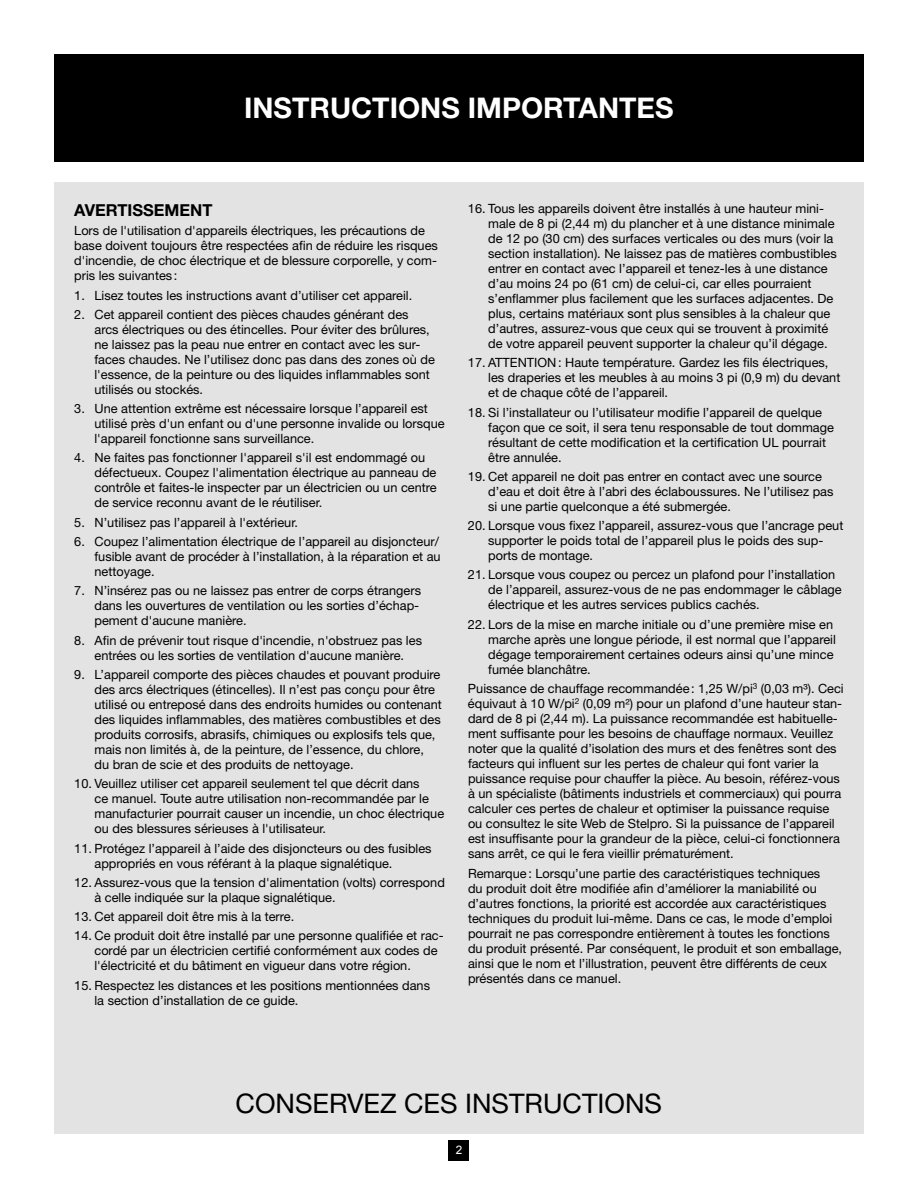
<style>
.page{position:relative;width:918px;height:1188px;background:#fff}
.page>*{position:absolute;margin:0;border:0;box-sizing:border-box;transform-origin:0 0}
.t1{font:700 28.5px "Helvetica Neue LT Std";color:#fff}
.t2{font:27px "Helvetica Neue LT Std";color:#000}
.t3{font:700 16.5px "Helvetica Neue LT Std";color:#000}
.t4{font:12.75px/15px "Helvetica Neue LT Std";color:#000}
.t5{font:11.7px "Arial";color:#fff}
</style>
<div class="page">
<div style="left:449px;top:1140px;width:20px;height:20px;background:#000"></div>
<div style="left:54px;top:183px;width:810px;height:951px;background:#e3e3e3"></div>
<div style="left:54px;top:54px;width:810px;height:108px;background:#000"></div>
<h1 class="t1" style="left:244px;top:90px;width:431px">INSTRUCTIONS IMPORTANTES</h1>
<p class="t3" style="left:74px;top:200px;width:140px">AVERTISSEMENT</p>
<p class="t4" style="left:74px;top:223px;width:365px">Lors de l'utilisation d'appareils électriques, les précautions de base doivent toujours être respectées afin de réduire les risques d'incendie, de choc électrique et de blessure corporelle, y com&shy;pris les suivantes:</p>
<p class="t4" style="left:74px;top:287px;width:340px">1. Lisez toutes les instructions avant d’utiliser cet appareil.</p>
<p class="t4" style="left:94px;top:307px;width:342px;text-indent:-20px">2. Cet appareil contient des pièces chaudes générant des arcs électriques ou des étincelles. Pour éviter des brûlures, ne laissez pas la peau nue entrer en contact avec les sur&shy;faces chaudes. Ne l’utilisez donc pas dans des zones où de l'essence, de la peinture ou des liquides inflammables sont utilisés ou stockés.</p>
<p class="t4" style="left:94px;top:401px;width:352px;text-indent:-20px">3. Une attention extrême est nécessaire lorsque l’appareil est utilisé près d'un enfant ou d'une personne invalide ou lorsque l'appareil fonctionne sans surveillance.</p>
<p class="t4" style="left:94px;top:450px;width:344px;text-indent:-20px">4. Ne faites pas fonctionner l'appareil s'il est endommagé ou défectueux. Coupez l'alimentation électrique au panneau de contrôle et faites-le inspecter par un électricien ou un centre de service reconnu avant de le réutiliser.</p>
<p class="t4" style="left:74px;top:515px;width:225px">5. N’utilisez pas l’appareil à l'extérieur.</p>
<p class="t4" style="left:94px;top:534px;width:348px;text-indent:-20px">6. Coupez l’alimentation électrique de l’appareil au disjoncteur/ fusible avant de procéder à l’installation, à la réparation et au nettoyage.</p>
<p class="t4" style="left:94px;top:583px;width:328px;text-indent:-20px">7. N’insérez pas ou ne laissez pas entrer de corps étrangers dans les ouvertures de ventilation ou les sorties d’échap&shy;pement d'aucune manière.</p>
<p class="t4" style="left:74px;top:632px;width:349px;text-align:center">8. Afin de prévenir tout risque d'incendie, n'obstruez pas les entrées ou les sorties de ventilation d'aucune manière.</p>
<p class="t4" style="left:94px;top:667px;width:349px;text-indent:-20px">9. L’appareil comporte des pièces chaudes et pouvant produire des arcs électriques (étincelles). Il n’est pas conçu pour être utilisé ou entreposé dans des endroits humides ou contenant des liquides inflammables, des matières combustibles et des produits corrosifs, abrasifs, chimiques ou explosifs tels que, mais non limités à, de la peinture, de l’essence, du chlore,<br>du bran de scie et des produits de nettoyage.</p>
<p class="t4" style="left:94px;top:776px;width:351px;text-indent:-20px">10. Veuillez utiliser cet appareil seulement tel que décrit dans<br>ce manuel. Toute autre utilisation non-recommandée par le manufacturier pourrait causer un incendie, un choc électrique ou des blessures sérieuses à l'utilisateur.</p>
<p class="t4" style="left:94px;top:840px;width:339px;text-indent:-20px">11. Protégez l’appareil à l’aide des disjoncteurs ou des fusibles appropriés en vous référant à la plaque signalétique.</p>
<p class="t4" style="left:94px;top:875px;width:352px;text-indent:-20px">12. Assurez-vous que la tension d'alimentation (volts) correspond à celle indiquée sur la plaque signalétique.</p>
<p class="t4" style="left:74px;top:909px;width:222px">13. Cet appareil doit être mis à la terre.</p>
<p class="t4" style="left:94px;top:928px;width:351px;text-indent:-20px">14. Ce produit doit être installé par une personne qualifiée et rac&shy;cordé par un électricien certifié conformément aux codes de l'électricité et du bâtiment en vigueur dans votre région.</p>
<p class="t4" style="left:94px;top:978px;width:337px;text-indent:-20px">15. Respectez les distances et les positions mentionnées dans la section d’installation de ce guide.</p>
<p class="t4" style="left:488px;top:201px;width:350px;text-indent:-20px">16. Tous les appareils doivent être installés à une hauteur mini&shy;male de 8 pi (2,44 m) du plancher et à une distance minimale de 12 po (30 cm) des surfaces verticales ou des murs (voir la section installation). Ne laissez pas de matières combustibles entrer en contact avec l’appareil et tenez-les à une distance d’au moins 24 po (61 cm) de celui-ci, car elles pourraient s’enflammer plus facilement que les surfaces adjacentes. De plus, certains matériaux sont plus sensibles à la chaleur que d’autres, assurez-vous que ceux qui se trouvent à proximité de votre appareil peuvent supporter la chaleur qu’il dégage.</p>
<p class="t4" style="left:488px;top:355px;width:354px;text-indent:-20px">17. ATTENTION: Haute température. Gardez les fils électriques, les draperies et les meubles à au moins 3 pi (0,9 m) du devant et de chaque côté de l’appareil.</p>
<p class="t4" style="left:488px;top:404px;width:347px;text-indent:-20px">18. Si l’installateur ou l’utilisateur modifie l’appareil de quelque façon que ce soit, il sera tenu responsable de tout dommage résultant de cette modification et la certification UL pourrait être annulée.</p>
<p class="t4" style="left:488px;top:469px;width:347px;text-indent:-20px">19. Cet appareil ne doit pas entrer en contact avec une source d’eau et doit être à l’abri des éclaboussures. Ne l’utilisez pas si une partie quelconque a été submergée.</p>
<p class="t4" style="left:488px;top:518px;width:357px;text-indent:-20px">20. Lorsque vous fixez l’appareil, assurez-vous que l’ancrage peut supporter le poids total de l’appareil plus le poids des sup&shy;ports de montage.</p>
<p class="t4" style="left:488px;top:567px;width:355px;text-indent:-20px">21. Lorsque vous coupez ou percez un plafond pour l’installation de l’appareil, assurez-vous de ne pas endommager le câblage électrique et les autres services publics cachés.</p>
<p class="t4" style="left:488px;top:617px;width:349px;text-indent:-20px">22. Lors de la mise en marche initiale ou d’une première mise en marche après une longue période, il est normal que l’appareil dégage temporairement certaines odeurs ainsi qu’une mince fumée blanchâtre.</p>
<p class="t4" style="left:468px;top:681px;width:377px">Puissance de chauffage recommandée: 1,25 W/pi<sup>3</sup> (0,03 m³). Ceci équivaut à 10 W/pi<sup>2</sup> (0,09 m²) pour un plafond d’une hauteur stan&shy;dard de 8 pi (2,44 m). La puissance recommandée est habituelle&shy;ment suffisante pour les besoins de chauffage normaux. Veuillez noter que la qualité d’isolation des murs et des fenêtres sont des facteurs qui influent sur les pertes de chaleur qui font varier la puissance requise pour chauffer la pièce. Au besoin, référez-vous à un spécialiste (bâtiments industriels et commerciaux) qui pourra calculer ces pertes de chaleur et optimiser la puissance requise ou consultez le site Web de Stelpro. Si la puissance de l’appareil est insuffisante pour la grandeur de la pièce, celui-ci fonctionnera sans arrêt, ce qui le fera vieillir prématurément.</p>
<p class="t4" style="left:468px;top:866px;width:376px">Remarque: Lorsqu’une partie des caractéristiques techniques<br>du produit doit être modifiée afin d’améliorer la maniabilité ou d’autres fonctions, la priorité est accordée aux caractéristiques techniques du produit lui-même. Dans ce cas, le mode d’emploi pourrait ne pas correspondre entièrement à toutes les fonctions du produit présenté. Par conséquent, le produit et son emballage, ainsi que le nom et l’illustration, peuvent être différents de ceux présentés dans ce manuel.</p>
<h2 class="t2" style="left:236px;top:1088px;width:428px">CONSERVEZ CES INSTRUCTIONS</h2>
<p class="t5" style="left:456px;top:1143px;width:8px">2</p>
</div>
